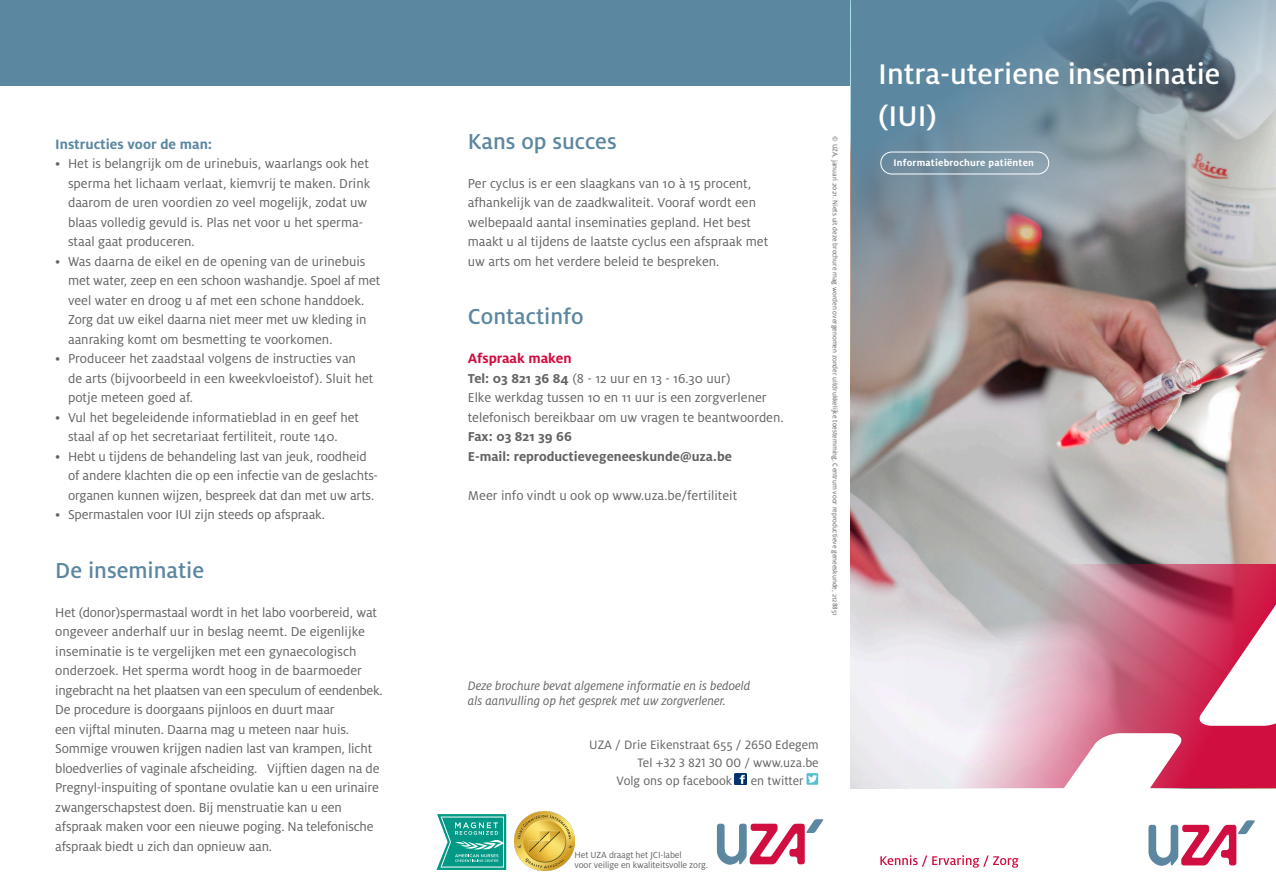
<style>
.page{position:relative;width:1276px;height:893px;background:#fff}
.page>*{position:absolute;margin:0;border:0;box-sizing:border-box;transform-origin:0 0}
.t1{font:500 31.5px "Milo OT";color:#fff}
.Tussentitels{font:500 24px "Milo OT";color:#5c87a1}
.Ondertitels{font:700 15px "Milo OT";color:#5c87a1}
.Ondertitels-2{font:700 15px "Milo OT";color:#d10e40}
.Body-tekst{font:14.25px/19.5px "Milo OT";color:#636366}
.Body-tekst-2{font:italic 13.5px/15px "Milo OT";color:#636366}
.t2{font:13.5px "Milo OT";color:#636366}
.t3{font:700 10.5px "Milo OT";letter-spacing:.02em;color:#fff}
.t4{font:9.75px/10.1px "Milo OT";letter-spacing:-.01em;color:#636366}
.t5{font:7.5px "Milo OT";color:#636366}
.s1{font-weight:700}
</style>
<div class="page">
<svg style="left:717px;top:819px;width:106px;height:46px"></svg>
<svg style="left:735px;top:773px;width:11px;height:12px"></svg>
<div style="left:806px;top:773px;width:12px;height:12px;background:#59bfcf"></div>
<svg style="left:808px;top:775px;width:9px;height:8px"></svg>
<img style="left:514px;top:811px;width:60px;height:60px">
<svg style="left:436px;top:814px;width:70px;height:56px;background:#3fb2a4"></svg>
<div style="left:425px;top:0;width:425px;height:85px;background:#5c87a1"></div>
<div style="left:0;top:0;width:425px;height:85px;background:#5c87a1"></div>
<img style="left:850px;top:442px;width:426px;height:346px">
<svg style="left:906px;top:565px;width:370px;height:223px;background:#d398aa"></svg>
<svg style="left:1196px;top:589px;width:80px;height:137px"></svg>
<svg style="left:1056px;top:733px;width:128px;height:56px"></svg>
<svg style="left:1148px;top:820px;width:107px;height:46px"></svg>
<svg style="left:880px;top:855px;width:138px;height:13px"></svg>
<img style="left:850px;top:0;width:426px;height:442px">
<div style="left:880px;top:152px;width:169px;height:22px;border:1px solid #fff;border-radius:11px"></div>
<p class="Ondertitels" style="left:55px;top:136px;width:158px">Instructies voor de man:</p>
<p class="Body-tekst" style="left:68px;top:154px;width:304px;text-indent:-13px">• Het is belangrijk om de urinebuis, waarlangs ook het sperma het lichaam verlaat, kiemvrij te maken. Drink daarom de uren voordien zo veel mogelijk, zodat uw blaas volledig gevuld is. Plas net voor u het sperma&shy;staal gaat produceren.</p>
<p class="Body-tekst" style="left:68px;top:252px;width:314px;text-indent:-13px">• Was daarna de eikel en de opening van de urinebuis met water, zeep en een schoon washandje. Spoel af met veel water en droog u af met een schone handdoek.<br>Zorg dat uw eikel daarna niet meer met uw kleding in aanraking komt om besmetting te voorkomen.</p>
<p class="Body-tekst" style="left:68px;top:349px;width:307px;text-indent:-13px">• Produceer het zaadstaal volgens de instructies van de arts (bijvoorbeeld in een kweekvloeistof). Sluit het potje meteen goed af.</p>
<p class="Body-tekst" style="left:68px;top:408px;width:292px;text-indent:-13px">• Vul het begeleidende informatieblad in en geef het staal af op het secretariaat fertiliteit, route 140.</p>
<p class="Body-tekst" style="left:68px;top:447px;width:311px;text-indent:-13px">• Hebt u tijdens de behandeling last van jeuk, roodheid of andere klachten die op een infectie van de geslachts&shy;organen kunnen wijzen, bespreek dat dan met uw arts.</p>
<p class="Body-tekst" style="left:55px;top:505px;width:271px">• Spermastalen voor IUI zijn steeds op afspraak.</p>
<p class="Tussentitels" style="left:55px;top:557px;width:150px">De inseminatie</p>
<p class="Body-tekst" style="left:55px;top:603px;width:329px">Het (donor)spermastaal wordt in het labo voorbereid, wat ongeveer anderhalf uur in beslag neemt. De eigenlijke inseminatie is te vergelijken met een gynaecologisch onderzoek. Het sperma wordt hoog in de baarmoeder ingebracht na het plaatsen van een speculum of eendenbek.<br>De procedure is doorgaans pijnloos en duurt maar<br>een vijftal minuten. Daarna mag u meteen naar huis.<br>Sommige vrouwen krijgen nadien last van krampen, licht bloedverlies of vaginale afscheiding. Vijftien dagen na de Pregnyl-inspuiting of spontane ovulatie kan u een urinaire zwangerschapstest doen. Bij menstruatie kan u een afspraak maken voor een nieuwe poging. Na telefonische afspraak biedt u zich dan opnieuw aan.</p>
<p class="Tussentitels" style="left:468px;top:128px;width:150px">Kans op succes</p>
<p class="Body-tekst" style="left:468px;top:174px;width:302px">Per cyclus is er een slaagkans van 10 à 15 procent, afhankelijk van de zaadkwaliteit. Vooraf wordt een welbepaald aantal inseminaties gepland. Het best maakt u al tijdens de laatste cyclus een afspraak met uw arts om het verdere beleid te bespreken.</p>
<p class="Tussentitels" style="left:468px;top:304px;width:117px">Contactinfo</p>
<p class="Ondertitels-2" style="left:468px;top:350px;width:105px">Afspraak maken</p>
<p class="Body-tekst" style="left:468px;top:369px;width:317px"><span class="s1">Tel: 03 821 36 84</span> (8 - 12 uur en 13 - 16.30 uur)<br>Elke werkdag tussen 10 en 11 uur is een zorgverlener telefonisch bereikbaar om uw vragen te beantwoorden.<br><span class="s1">Fax: 03 821 39 66<br>E-mail: reproductievegeneeskunde@uza.be</span></p>
<p class="Body-tekst" style="left:468px;top:486px;width:271px">Meer info vindt u ook op www.uza.be/fertiliteit</p>
<p class="t5" style="left:839px;top:136px;width:481px;rotate:90deg">© UZA, januari 2021. Niets uit deze brochure mag worden overgenomen zonder uitdrukkelijke toestemming. Centrum voor reproductieve geneeskunde, 2128851</p>
<p class="Body-tekst-2" style="left:468px;top:679px;width:284px">Deze brochure bevat algemene informatie en is bedoeld als aanvulling op het gesprek met uw zorgverlener.</p>
<p class="t2" style="left:589px;top:737px;width:231px">UZA / Drie Eikenstraat 655 / 2650 Edegem</p>
<p class="t2" style="left:637px;top:755px;width:183px">Tel +32 3 821 30 00 / www.uza.be</p>
<p class="t2" style="left:616px;top:773px;width:117px">Volg ons op facebook</p>
<p class="t2" style="left:751px;top:773px;width:54px">en twitter</p>
<p class="t4" style="left:574px;top:850px;width:135px">Het UZA draagt het JCI-label<br>voor veilige en kwaliteitsvolle zorg.</p>
<p class="t1" style="left:878px;top:57px;width:343px">Intra-uteriene inseminatie</p>
<p class="t1" style="left:878px;top:99px;width:60px">(IUI)</p>
<p class="t3" style="left:893px;top:157px;width:142px">Informatiebrochure patiënten</p>
</div>
